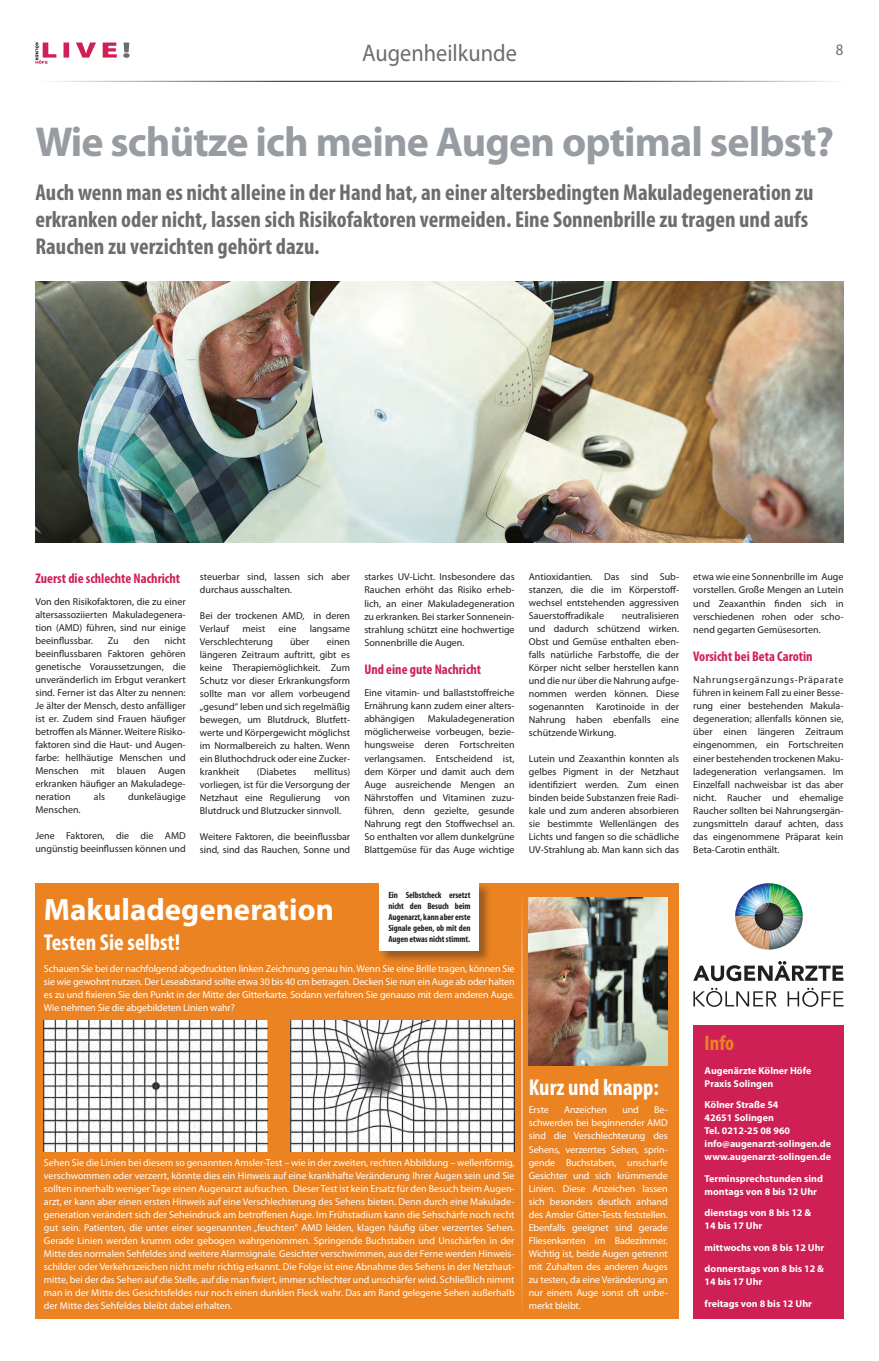
<style>
.page{position:relative;width:879px;height:1361px;background:#fff}
.page>*{position:absolute;margin:0;border:0;box-sizing:border-box;transform-origin:0 0}
.t1{font:700 42px "Myriad Pro";letter-spacing:-.02em;color:#969ca1}
.t2{font:700 31px "Myriad Pro";color:#fff}
.t3{font:24px "Myriad Pro";color:#6c6d70;scale:.93 1}
.t4{font:700 condensed 23px/27px "Myriad Pro";color:#6c6d70}
.t5{font:700 condensed 23px "Myriad Pro";color:#fff}
.t6{font:700 condensed 21px "Myriad Pro";color:#ec8322}
.t7{font:16px "Myriad Pro";color:#6c6d70;scale:.93 1}
.t8{font:700 condensed 14px "Myriad Pro";color:#ce2054}
.t9{font:10px/13px "Myriad Pro";color:#231f20;text-align:justify}
.t10{font:10px/13px "Myriad Pro";letter-spacing:-.01em;color:#fff;text-align:justify}
.t11{font:700 10px/13px "Myriad Pro";color:#fff}
.t12{font:700 condensed 9px/11px "Myriad Pro";letter-spacing:-.01em;color:#231f20;text-align:justify}
</style>
<div class="page">
<img style="left:735px;top:883px;width:68px;height:66px">
<svg style="left:693px;top:961px;width:150px;height:20px"></svg>
<svg style="left:787px;top:988px;width:56px;height:19px"></svg>
<svg style="left:693px;top:988px;width:83px;height:19px"></svg>
<img style="left:35px;top:282px;width:808px;height:260px">
<div style="left:35px;top:883px;width:644px;height:435px;background:#ec8322"></div>
<img style="left:44px;top:1021px;width:224px;height:130px">
<img style="left:290px;top:1021px;width:224px;height:130px">
<div style="left:380px;top:882px;width:111px;height:81px;background:#231f20;opacity:.4"></div>
<div style="left:380px;top:882px;width:99px;height:68px;background:#fff"></div>
<hr style="left:522px;top:885px;width:1px;height:433px;background:#fff">
<div style="left:693px;top:1025px;width:150px;height:293px;background:#ce2054"></div>
<img style="left:529px;top:897px;width:139px;height:168px">
<svg style="left:123px;top:43px;width:7px;height:15px"></svg>
<hr style="left:35px;top:81px;width:808px;height:1px;background:#231f20">
<svg style="left:35px;top:43px;width:82px;height:21px"></svg>
<h3 class="t3" style="left:362px;top:38px;width:168px">Augenheilkunde</h3>
<h3 class="t7" style="left:836px;top:39px;width:10px">8</h3>
<h1 class="t1" style="left:35px;top:115px;width:800px">Wie schütze ich meine Augen optimal selbst?</h1>
<h3 class="t4" style="left:35px;top:179px;width:779px">Auch wenn man es nicht alleine in der Hand hat, an einer altersbedingten Makuladegeneration zu erkranken oder nicht, lassen sich Risikofaktoren vermeiden. Eine Sonnenbrille zu tragen und aufs<br>Rauchen zu verzichten gehört dazu.</h3>
<h3 class="t8" style="left:35px;top:570px;width:146px">Zuerst die schlechte Nachricht</h3>
<p class="t9" style="left:35px;top:595px;width:152px">Von den Risikofaktoren, die zu einer altersassoziierten Makuladegenera&shy;tion (AMD) führen, sind nur einige beeinflussbar.</p>
<p class="t9" style="left:35px;top:634px;width:152px;text-indent:129px">nicht beeinflussbaren Faktoren gehören genetische Voraussetzungen, die unveränderlich im Erbgut verankert sind. Ferner ist das Alter zu nennen:<br>Je älter der Mensch, desto anfälliger ist er. Zudem sind Frauen häufiger betroffen als Männer. Weitere Risiko&shy;faktoren sind die Haut- und Augen&shy;farbe: hellhäutige Menschen und Menschen mit blauen Augen erkranken häufiger an Makuladege&shy;neration</p>
<p class="t9" style="left:108px;top:634px;width:12px">Zu</p>
<p class="t9" style="left:134px;top:634px;width:18px">den</p>
<p class="t9" style="left:94px;top:790px;width:13px">als</p>
<p class="t9" style="left:128px;top:790px;width:59px">dunkeläugige</p>
<p class="t9" style="left:35px;top:803px;width:47px">Menschen.</p>
<p class="t9" style="left:35px;top:829px;width:152px">Jene Faktoren, die die AMD ungünstig beeinflussen können und</p>
<p class="t9" style="left:200px;top:570px;width:152px">steuerbar sind, lassen sich aber durchaus ausschalten.</p>
<p class="t9" style="left:200px;top:609px;width:152px">Bei der trockenen AMD, in deren<br>Verlauf</p>
<p class="t9" style="left:242px;top:622px;width:24px">meist</p>
<p class="t9" style="left:278px;top:622px;width:19px">eine</p>
<p class="t9" style="left:310px;top:622px;width:42px">langsame</p>
<p class="t9" style="left:200px;top:635px;width:75px">Verschlechterung</p>
<p class="t9" style="left:290px;top:635px;width:21px">über</p>
<p class="t9" style="left:200px;top:635px;width:152px;text-indent:127px">einen längeren Zeitraum auftritt, gibt es keine Therapiemöglichkeit. Zum Schutz vor dieser Erkrankungsform sollte man vor allem vorbeugend „gesund“ leben und sich regelmäßig bewegen, um Blutdruck, Blutfett&shy;werte und Körpergewicht möglichst im Normalbereich zu halten. Wenn ein Bluthochdruck oder eine Zucker&shy;krankheit</p>
<p class="t9" style="left:200px;top:765px;width:152px;text-indent:114px">mellitus) vorliegen, ist für die Versorgung der Netzhaut eine Regulierung</p>
<p class="t9" style="left:257px;top:765px;width:41px">(Diabetes</p>
<p class="t9" style="left:200px;top:791px;width:152px;text-indent:134px">von<br>Blutdruck und Blutzucker sinnvoll.</p>
<p class="t9" style="left:200px;top:830px;width:152px">Weitere Faktoren, die beeinflussbar sind, sind das Rauchen, Sonne und</p>
<p class="t9" style="left:364px;top:570px;width:152px">starkes UV-Licht. Insbesondere das Rauchen erhöht das Risiko erheb&shy;lich, an einer Makuladegeneration zu erkranken. Bei starker Sonnenein&shy;strahlung schützt eine hochwertige Sonnenbrille die Augen.</p>
<h3 class="t8" style="left:364px;top:660px;width:118px">Und eine gute Nachricht</h3>
<p class="t9" style="left:364px;top:686px;width:152px">Eine vitamin- und ballaststoffreiche Ernährung kann zudem einer alters&shy;abhängigen</p>
<p class="t9" style="left:364px;top:712px;width:152px;text-indent:63px">Makuladegeneration möglicherweise vorbeugen, bezie&shy;hungsweise deren Fortschreiten verlangsamen. Entscheidend ist, dem Körper und damit auch dem Auge ausreichende Mengen an Nährstoffen und Vitaminen zuzu&shy;führen, denn gezielte, gesunde Nahrung regt den Stoffwechsel an.<br>So enthalten vor allem dunkelgrüne Blattgemüse für das Auge wichtige</p>
<p class="t12" style="left:388px;top:889px;width:84px">Ein Selbstcheck ersetzt nicht den Besuch beim Augenarzt, kann aber erste Signale geben, ob mit den Augen etwas nicht stimmt.</p>
<h2 class="t2" style="left:44px;top:890px;width:291px">Makuladegeneration</h2>
<h3 class="t5" style="left:44px;top:928px;width:138px">Testen Sie selbst!</h3>
<p class="t10" style="left:44px;top:962px;width:472px">Schauen Sie bei der nachfolgend abgedruckten linken Zeichnung genau hin. Wenn Sie eine Brille tragen, können Sie sie wie gewohnt nutzen. Der Leseabstand sollte etwa 30 bis 40 cm betragen. Decken Sie nun ein Auge ab oder halten es zu und fixieren Sie den Punkt in der Mitte der Gitterkarte. Sodann verfahren Sie genauso mit dem anderen Auge.<br>Wie nehmen Sie die abgebildeten Linien wahr?</p>
<p class="t10" style="left:44px;top:1155px;width:472px">Sehen Sie die Linien bei diesem so genannten Amsler-Test – wie in der zweiten, rechten Abbildung – wellenförmig, verschwommen oder verzerrt, könnte dies ein Hinweis auf eine krankhafte Veränderung Ihrer Augen sein und Sie sollten innerhalb weniger Tage einen Augenarzt aufsuchen. Dieser Test ist kein Ersatz für den Besuch beim Augen&shy;arzt, er kann aber einen ersten Hinweis auf eine Verschlechterung des Sehens bieten. Denn durch eine Makulade&shy;generation verändert sich der Seheindruck am betroffenen Auge. Im Frühstadium kann die Sehschärfe noch recht gut sein. Patienten, die unter einer sogenannten „feuchten“ AMD leiden, klagen häufig über verzerrtes Sehen.<br>Gerade Linien werden krumm oder gebogen wahrgenommen. Springende Buchstaben und Unschärfen in der Mitte des normalen Sehfeldes sind weitere Alarmsignale. Gesichter verschwimmen, aus der Ferne werden Hinweis&shy;schilder oder Verkehrszeichen nicht mehr richtig erkannt. Die Folge ist eine Abnahme des Sehens in der Netzhaut&shy;mitte, bei der das Sehen auf die Stelle, auf die man fixiert, immer schlechter und unschärfer wird. Schließlich nimmt man in der Mitte des Gesichtsfeldes nur noch einen dunklen Fleck wahr. Das am Rand gelegene Sehen außerhalb der Mitte des Sehfeldes bleibt dabei erhalten.</p>
<p class="t9" style="left:529px;top:570px;width:152px">Antioxidantien. Das sind Sub&shy;stanzen, die die im Körperstoff&shy;wechsel entstehenden aggressiven Sauerstoffradikale</p>
<p class="t9" style="left:529px;top:609px;width:152px;text-indent:93px">neutralisieren und dadurch schützend wirken.<br>Obst und Gemüse enthalten eben&shy;falls natürliche Farbstoffe, die der Körper nicht selber herstellen kann und die nur über die Nahrung aufge&shy;nommen werden können. Diese sogenannten Karotinoide in der Nahrung haben ebenfalls eine schützende Wirkung.</p>
<p class="t9" style="left:529px;top:752px;width:152px">Lutein und Zeaxanthin konnten als gelbes Pigment in der Netzhaut identifiziert werden. Zum einen binden beide Substanzen freie Radi&shy;kale und zum anderen absorbieren sie bestimmte Wellenlängen des Lichts und fangen so die schädliche UV-Strahlung ab. Man kann sich das</p>
<p class="t9" style="left:693px;top:570px;width:152px">etwa wie eine Sonnenbrille im Auge vorstellen. Große Mengen an Lutein und Zeaxanthin finden sich in verschiedenen rohen oder scho&shy;nend gegarten Gemüsesorten.</p>
<h3 class="t8" style="left:693px;top:647px;width:121px">Vorsicht bei Beta Carotin</h3>
<p class="t9" style="left:693px;top:673px;width:152px">Nahrungsergänzungs-Präparate führen in keinem Fall zu einer Besse&shy;rung einer bestehenden Makula&shy;degeneration; allenfalls können sie, über einen längeren Zeitraum eingenommen, ein Fortschreiten einer bestehenden trockenen Maku&shy;ladegeneration verlangsamen. Im Einzelfall nachweisbar ist das aber nicht. Raucher und ehemalige Raucher sollten bei Nahrungsergän&shy;zungsmitteln darauf achten, dass das eingenommene Präparat kein Beta-Carotin enthält.</p>
<h3 class="t5" style="left:529px;top:1072px;width:131px">Kurz und knapp:</h3>
<p class="t10" style="left:529px;top:1103px;width:22px">Erste</p>
<p class="t10" style="left:564px;top:1103px;width:44px">Anzeichen</p>
<p class="t10" style="left:622px;top:1103px;width:18px">und</p>
<p class="t10" style="left:529px;top:1103px;width:140px;text-indent:125px">Be&shy;schwerden bei beginnender AMD sind die Verschlechterung des Sehens, verzerrtes Sehen, sprin&shy;gende Buchstaben, unscharfe Gesichter und sich krümmende Linien. Diese Anzeichen lassen sich besonders deutlich anhand des Amsler Gitter-Tests feststellen.<br>Ebenfalls geeignet sind gerade Fliesenkanten im Badezimmer.<br>Wichtig ist, beide Augen getrennt mit Zuhalten des anderen Auges zu testen, da eine Veränderung an nur einem Auge sonst oft unbe&shy;merkt bleibt.</p>
<h3 class="t6" style="left:704px;top:1029px;width:31px">Info</h3>
<p class="t11" style="left:704px;top:1063px;width:108px">Augenärzte Kölner Höfe<br>Praxis Solingen</p>
<p class="t11" style="left:704px;top:1098px;width:128px">Kölner Straße 54<br>42651 Solingen<br>Tel. 0212-25 08 960 info@augenarzt-solingen.de www.augenarzt-solingen.de</p>
<p class="t11" style="left:704px;top:1171px;width:120px">Terminsprechstunden sind montags von 8 bis 12 Uhr</p>
<p class="t11" style="left:704px;top:1206px;width:108px">dienstags von 8 bis 12 &amp;<br>14 bis 17 Uhr</p>
<p class="t11" style="left:704px;top:1236px;width:121px;line-height:21.5px">mittwochs von 8 bis 12 Uhr donnerstags von 8 bis 12 &amp;</p>
<p class="t11" style="left:704px;top:1271px;width:109px;line-height:21.5px">14 bis 17 Uhr<br>freitags von 8 bis 12 Uhr</p>
</div>
